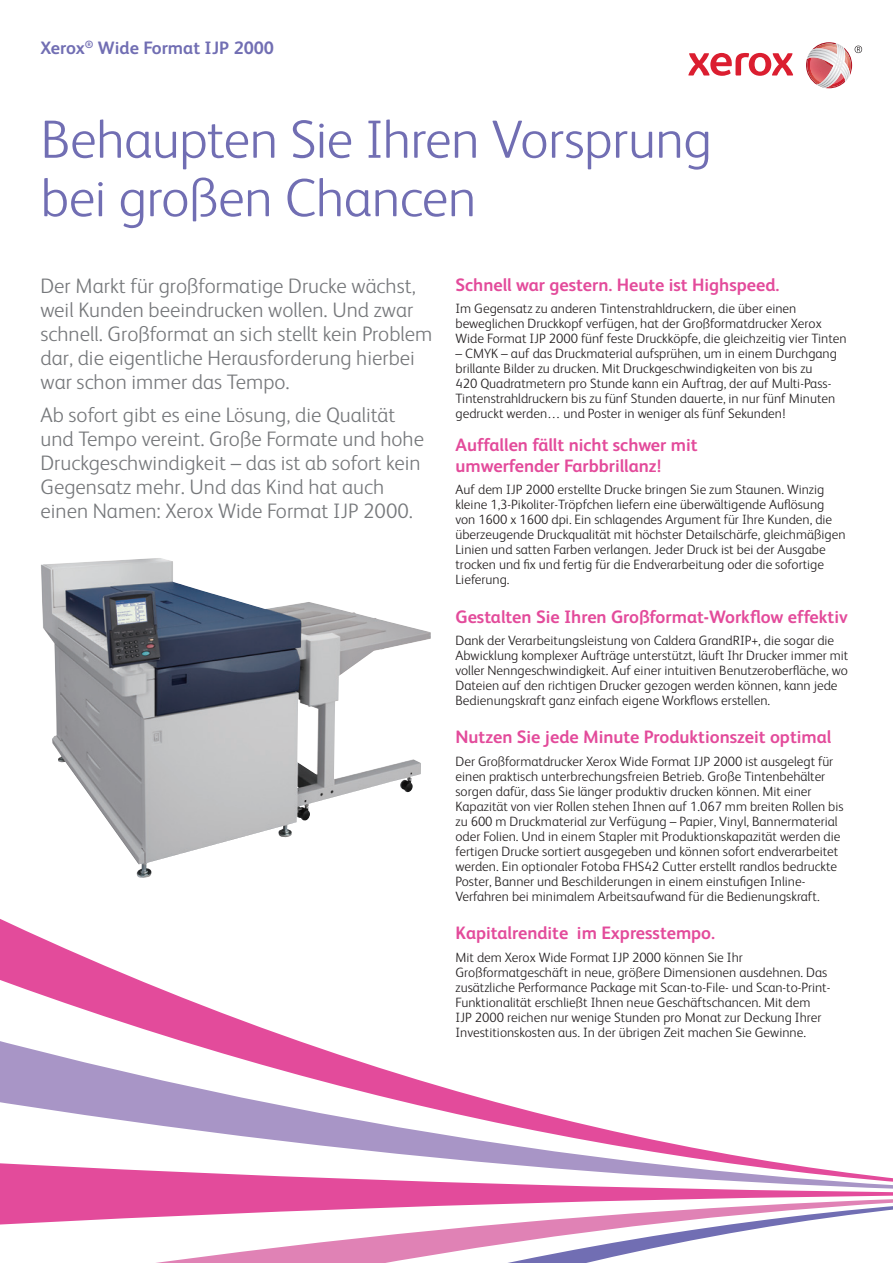
<style>
.page{position:relative;width:893px;height:1263px;background:#fff}
.page>*{position:absolute;margin:0;border:0;box-sizing:border-box;transform-origin:0 0}
.t1{font:300 54px/58.5px "Xerox Sans";letter-spacing:-.01em;color:#716eb3}
.t2{font:300 21px/24px "Xerox Sans";color:#76787b}
.t3{font:700 18px/21px "Xerox Sans";color:#e34b9b}
.t4{font:700 18px "Xerox Sans";color:#716eb3}
.t5{font:300 13.5px/15px "Xerox Sans";color:#231f20}
</style>
<div class="page">
<svg style="left:0;top:919px;width:217px;height:92px"></svg>
<svg style="left:0;top:1011px;width:744px;height:146px"></svg>
<svg style="left:0;top:1157px;width:893px;height:37px"></svg>
<svg style="left:0;top:1194px;width:893px;height:69px"></svg>
<svg style="left:688px;top:53px;width:105px;height:23px"></svg>
<svg style="left:806px;top:42px;width:56px;height:46px"></svg>
<img style="left:41px;top:558px;width:390px;height:320px">
<h3 class="t4" style="left:40px;top:36px;width:235px">Xerox<sup>®</sup> Wide Format IJP 2000</h3>
<h1 class="t1" style="left:40px;top:107px;width:673px">Behaupten Sie Ihren Vorsprung bei großen Chancen</h1>
<h2 class="t2" style="left:40px;top:273px;width:393px">Der Markt für großformatige Drucke wächst, weil Kunden beeindrucken wollen. Und zwar schnell. Großformat an sich stellt kein Problem dar, die eigentliche Herausforderung hierbei war schon immer das Tempo.</h2>
<h2 class="t2" style="left:40px;top:402px;width:385px">Ab sofort gibt es eine Lösung, die Qualität und Tempo vereint. Große Formate und hohe Druckgeschwindigkeit – das ist ab sofort kein Gegensatz mehr. Und das Kind hat auch einen Namen: Xerox Wide Format IJP 2000.</h2>
<h3 class="t3" style="left:455px;top:273px;width:325px">Schnell war gestern. Heute ist Highspeed.</h3>
<p class="t5" style="left:455px;top:301px;width:393px">Im Gegensatz zu anderen Tintenstrahldruckern, die über einen beweglichen Druckkopf verfügen, hat der Großformatdrucker Xerox<br>Wide Format IJP 2000 fünf feste Druckköpfe, die gleichzeitig vier Tinten</p>
<p class="t5" style="left:455px;top:346px;width:383px">– CMYK – auf das Druckmaterial aufsprühen, um in einem Durchgang brillante Bilder zu drucken. Mit Druckgeschwindigkeiten von bis zu 420 Quadratmetern pro Stunde kann ein Auftrag, der auf Multi-Pass-Tintenstrahldruckern bis zu fünf Stunden dauerte, in nur fünf Minuten gedruckt werden… und Poster in weniger als fünf Sekunden!</p>
<h3 class="t3" style="left:455px;top:433px;width:244px">Auffallen fällt nicht schwer mit umwerfender Farbbrillanz!</h3>
<p class="t5" style="left:455px;top:481px;width:391px">Auf dem IJP 2000 erstellte Drucke bringen Sie zum Staunen. Winzig kleine 1,3-Pikoliter-Tröpfchen liefern eine überwältigende Auflösung von 1600 x 1600 dpi. Ein schlagendes Argument für Ihre Kunden, die überzeugende Druckqualität mit höchster Detailschärfe, gleichmäßigen Linien und satten Farben verlangen. Jeder Druck ist bei der Ausgabe trocken und fix und fertig für die Endverarbeitung oder die sofortige Lieferung.</p>
<h3 class="t3" style="left:455px;top:605px;width:394px">Gestalten Sie Ihren Großformat-Workflow effektiv</h3>
<p class="t5" style="left:455px;top:632px;width:394px">Dank der Verarbeitungsleistung von Caldera GrandRIP+, die sogar die Abwicklung komplexer Aufträge unterstützt, läuft Ihr Drucker immer mit voller Nenngeschwindigkeit. Auf einer intuitiven Benutzeroberfläche, wo Dateien auf den richtigen Drucker gezogen werden können, kann jede Bedienungskraft ganz einfach eigene Workflows erstellen.</p>
<h3 class="t3" style="left:455px;top:726px;width:377px">Nutzen Sie jede Minute Produktionszeit optimal</h3>
<p class="t5" style="left:455px;top:753px;width:390px">Der Großformatdrucker Xerox Wide Format IJP 2000 ist ausgelegt für einen praktisch unterbrechungsfreien Betrieb. Große Tintenbehälter sorgen dafür, dass Sie länger produktiv drucken können. Mit einer Kapazität von vier Rollen stehen Ihnen auf 1.067 mm breiten Rollen bis zu 600 m Druckmaterial zur Verfügung – Papier, Vinyl, Bannermaterial oder Folien. Und in einem Stapler mit Produktionskapazität werden die fertigen Drucke sortiert ausgegeben und können sofort endverarbeitet werden. Ein optionaler Fotoba FHS42 Cutter erstellt randlos bedruckte Poster, Banner und Beschilderungen in einem einstufigen Inline-Verfahren bei minimalem Arbeitsaufwand für die Bedienungskraft.</p>
<h3 class="t3" style="left:455px;top:922px;width:261px">Kapitalrendite im Expresstempo.</h3>
<p class="t5" style="left:455px;top:949px;width:376px">Mit dem Xerox Wide Format IJP 2000 können Sie Ihr Großformatgeschäft in neue, größere Dimensionen ausdehnen. Das zusätzliche Performance Package mit Scan-to-File- und Scan-to-Print-Funktionalität erschließt Ihnen neue Geschäftschancen. Mit dem IJP 2000 reichen nur wenige Stunden pro Monat zur Deckung Ihrer Investitionskosten aus. In der übrigen Zeit machen Sie Gewinne.</p>
</div>
